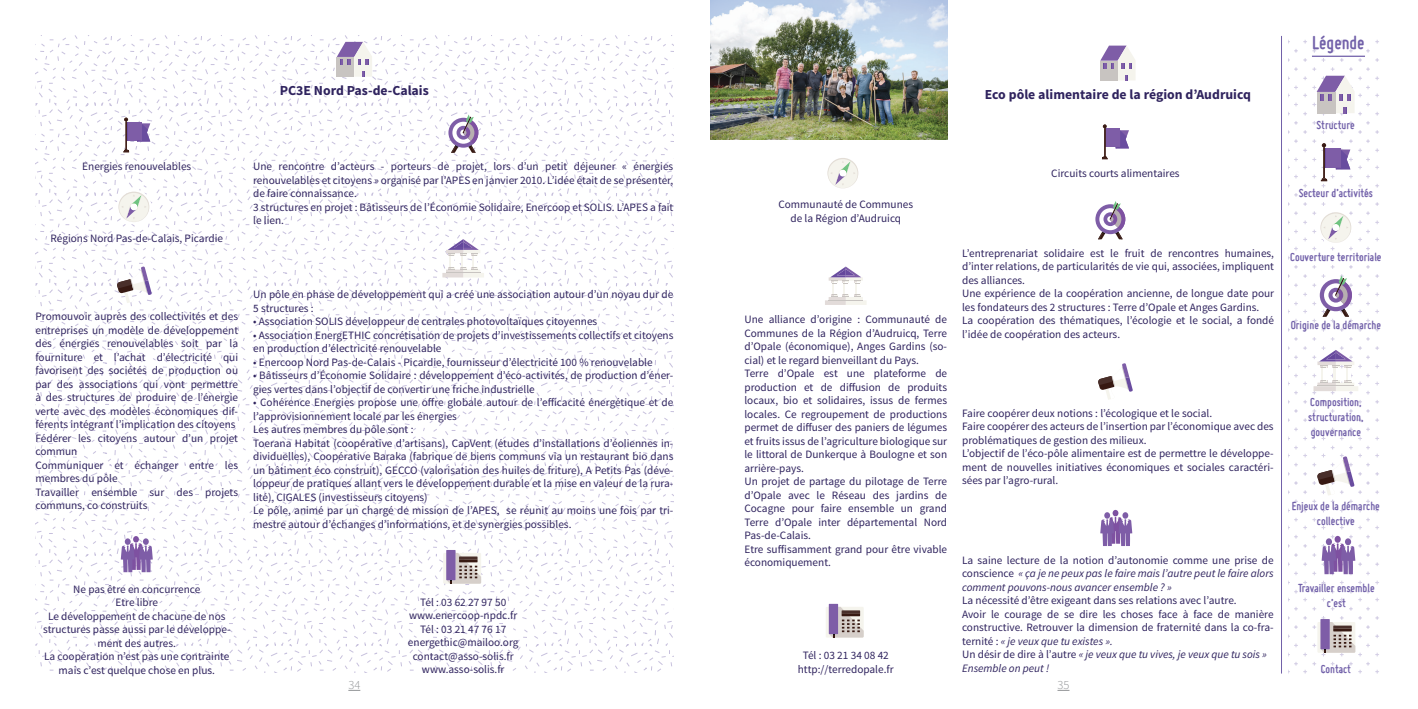
<style>
.page{position:relative;width:1418px;height:709px;background:#fff}
.page>*{position:absolute;margin:0;border:0;box-sizing:border-box;transform-origin:0 0}
.t1{font:700 20px "Miso";color:#7160a9}
.t2{font:700 13.75px "Source Sans Pro";color:#2f235e}
.t3{font:700 12.5px/15px "Miso";color:#7160a9;text-align:center}
.t4{font:300 12.5px "Source Sans Pro";color:#939598}
.t5{font:11.25px/13.5px "Source Sans Pro";color:#2f235e}
.t6{font:italic 11.25px/13.5px "Source Sans Pro";color:#2f235e;text-align:justify}
.s1{font-style:normal}
.s2{font-style:italic}
</style>
<div class="page">
<svg style="left:1288px;top:616px;width:9px;height:40px"></svg>
<svg style="left:1312px;top:662px;width:40px;height:11px"></svg>
<svg style="left:1288px;top:662px;width:9px;height:11px"></svg>
<svg style="left:1358px;top:662px;width:11px;height:11px"></svg>
<svg style="left:1288px;top:544px;width:9px;height:40px"></svg>
<svg style="left:1312px;top:590px;width:40px;height:11px"></svg>
<svg style="left:1288px;top:590px;width:9px;height:11px"></svg>
<svg style="left:1358px;top:590px;width:11px;height:11px"></svg>
<svg style="left:1288px;top:472px;width:9px;height:40px"></svg>
<svg style="left:1312px;top:518px;width:40px;height:11px"></svg>
<svg style="left:1288px;top:518px;width:9px;height:11px"></svg>
<svg style="left:1358px;top:518px;width:11px;height:11px"></svg>
<svg style="left:1288px;top:400px;width:9px;height:40px"></svg>
<svg style="left:1312px;top:400px;width:40px;height:40px"></svg>
<svg style="left:1288px;top:446px;width:9px;height:11px"></svg>
<svg style="left:1358px;top:400px;width:11px;height:40px"></svg>
<svg style="left:1288px;top:328px;width:9px;height:40px"></svg>
<svg style="left:1288px;top:374px;width:9px;height:11px"></svg>
<svg style="left:1288px;top:256px;width:9px;height:40px"></svg>
<svg style="left:1288px;top:302px;width:9px;height:11px"></svg>
<svg style="left:1358px;top:256px;width:11px;height:40px"></svg>
<svg style="left:1358px;top:302px;width:11px;height:11px"></svg>
<svg style="left:1288px;top:184px;width:9px;height:40px"></svg>
<svg style="left:1288px;top:230px;width:9px;height:11px"></svg>
<svg style="left:1288px;top:112px;width:9px;height:40px"></svg>
<svg style="left:1288px;top:158px;width:9px;height:11px"></svg>
<svg style="left:1288px;top:40px;width:9px;height:40px"></svg>
<svg style="left:1288px;top:86px;width:9px;height:11px"></svg>
<img style="left:710px;top:0;width:237px;height:139px">
<svg style="left:1312px;top:256px;width:40px;height:66px"></svg>
<svg style="left:1312px;top:40px;width:57px;height:210px"></svg>
<svg style="left:1312px;top:328px;width:57px;height:66px"></svg>
<svg style="left:1312px;top:446px;width:57px;height:66px"></svg>
<svg style="left:1312px;top:535px;width:57px;height:49px"></svg>
<svg style="left:1312px;top:616px;width:57px;height:40px"></svg>
<hr style="left:1281px;top:36px;width:1px;height:637px;background:#7160a9">
<svg style="left:35px;top:36px;width:638px;height:637px"></svg>
<hr style="left:1311px;top:56px;width:53px;height:1px;background:#7160a9">
<svg style="left:1100px;top:46px;width:35px;height:34px"></svg>
<div style="left:1105px;top:129px;width:15px;height:18px;background:#7e5da7"></div>
<svg style="left:1115px;top:130px;width:13px;height:18px"></svg>
<svg style="left:1102px;top:124px;width:5px;height:35px"></svg>
<svg style="left:827px;top:158px;width:32px;height:31px"></svg>
<svg style="left:1095px;top:204px;width:30px;height:30px"></svg>
<svg style="left:1098px;top:201px;width:27px;height:38px"></svg>
<svg style="left:1098px;top:363px;width:34px;height:37px"></svg>
<svg style="left:825px;top:266px;width:41px;height:39px"></svg>
<svg style="left:1100px;top:510px;width:32px;height:36px"></svg>
<div style="left:825px;top:607px;width:38px;height:30px;background:#f5f4ed"></div>
<div style="left:828px;top:604px;width:10px;height:30px;background:#7e5da7"></div>
<svg style="left:829px;top:607px;width:34px;height:30px"></svg>
<svg style="left:348px;top:690px;width:12px;height:1px"></svg>
<svg style="left:1057px;top:690px;width:12px;height:1px"></svg>
<p class="t2" style="left:280px;top:82px;width:150px">PC3E Nord Pas-de-Calais</p>
<p class="t2" style="left:984px;top:86px;width:268px">Eco pôle alimentaire de la région d’Audruicq</p>
<p class="t5" style="left:82px;top:160px;width:111px">Energies renouvelables</p>
<p class="t5" style="left:50px;top:232px;width:174px">Régions Nord Pas-de-Calais, Picardie</p>
<p class="t5" style="left:35px;top:310px;width:204px">Promouvoir auprès des collectivités et des entreprises un modèle de développement des énergies renouvelables soit par la fourniture et l’achat d’électricité qui favorisent des sociétés de production ou par des associations qui vont permettre à des structures de produire de l’énergie verte avec des modèles économiques dif&shy;férents intégrant l’implication des citoyens Fédérer les citoyens autour d’un projet commun<br>Communiquer et échanger entre les membres du pôle<br>Travailler ensemble sur des projets communs, co construits</p>
<p class="t5" style="left:43px;top:582px;width:189px;text-align:center">Ne pas être en concurrence<br>Etre libre<br>Le développement de chacune de nos structures passe aussi par le développe&shy;ment des autres.<br>La coopération n’est pas une contrainte mais c’est quelque chose en plus.</p>
<p class="t5" style="left:253px;top:160px;width:422px">Une rencontre d’acteurs - porteurs de projet, lors d’un petit déjeuner « énergies renouvelables et citoyens » organisé par l’APES en janvier 2010. L’idée était de se présenter, de faire connaissance.<br>3 structures en projet : Bâtisseurs de l’Économie Solidaire, Enercoop et SOLIS. L’APES a fait le lien.</p>
<p class="t5" style="left:253px;top:288px;width:422px">Un pôle en phase de développement qui a créé une association autour d’un noyau dur de<br>5 structures :</p>
<p class="t5" style="left:253px;top:315px;width:346px">• Association SOLIS développeur de centrales photovoltaïques citoyennes</p>
<p class="t5" style="left:253px;top:328px;width:422px">• Association EnergETHIC concrétisation de projets d’investissements collectifs et citoyens en production d’électricité renouvelable</p>
<p class="t5" style="left:253px;top:355px;width:401px">• Enercoop Nord Pas-de-Calais - Picardie, fournisseur d’électricité 100 % renouvelable</p>
<p class="t5" style="left:253px;top:369px;width:422px">• Bâtisseurs d’Économie Solidaire : développement d’éco-activités, de production d’éner&shy;gies vertes dans l’objectif de convertir une friche industrielle</p>
<p class="t5" style="left:253px;top:396px;width:422px">• Cohérence Energies propose une offre globale autour de l’efficacité énergétique et de l’approvisionnement locale par les énergies<br>Les autres membres du pôle sont :<br>Toerana Habitat (coopérative d’artisans), CapVent (études d’installations d’éoliennes in&shy;dividuelles), Coopérative Baraka (fabrique de biens communs via un restaurant bio dans un bâtiment éco construit), GECCO (valorisation des huiles de friture), A Petits Pas (déve&shy;loppeur de pratiques allant vers le développement durable et la mise en valeur de la rura&shy;lité), CIGALES (investisseurs citoyens)<br>Le pôle, animé par un chargé de mission de l’APES, se réunit au moins une fois par tri&shy;mestre autour d’échanges d’informations, et de synergies possibles.</p>
<p class="t5" style="left:408px;top:595px;width:112px;text-align:center">Tél : 03 62 27 97 50 www.enercoop-npdc.fr<br>Tél : 03 21 47 76 17 energethic@mailoo.org contact@asso-solis.fr www.asso-solis.fr</p>
<p class="t5" style="left:778px;top:198px;width:136px;text-align:center">Communauté de Communes de la Région d’Audruicq</p>
<p class="t5" style="left:744px;top:313px;width:204px">Une alliance d’origine : Communauté de Communes de la Région d’Audruicq, Terre d’Opale (économique), Anges Gardins (so&shy;cial) et le regard bienveillant du Pays.<br>Terre d’Opale est une plateforme de production et de diffusion de produits locaux, bio et solidaires, issus de fermes locales. Ce regroupement de productions permet de diffuser des paniers de légumes et fruits issus de l’agriculture biologique sur le littoral de Dunkerque à Boulogne et son arrière-pays.<br>Un projet de partage du pilotage de Terre d’Opale avec le Réseau des jardins de Cocagne pour faire ensemble un grand Terre d’Opale inter départemental Nord Pas-de-Calais.<br>Etre suffisamment grand pour être vivable économiquement.</p>
<p class="t5" style="left:797px;top:649px;width:97px;text-align:center">Tél : 03 21 34 08 42 http://terredopale.fr</p>
<p class="t5" style="left:1051px;top:167px;width:130px">Circuits courts alimentaires</p>
<p class="t5" style="left:962px;top:246px;width:313px">L’entreprenariat solidaire est le fruit de rencontres humaines, d’inter relations, de particularités de vie qui, associées, impliquent des alliances.<br>Une expérience de la coopération ancienne, de longue date pour les fondateurs des 2 structures : Terre d’Opale et Anges Gardins.<br>La coopération des thématiques, l’écologie et le social, a fondé l’idée de coopération des acteurs.</p>
<p class="t5" style="left:962px;top:406px;width:313px">Faire coopérer deux notions : l’écologique et le social.<br>Faire coopérer des acteurs de l’insertion par l’économique avec des problématiques de gestion des milieux.<br>L’objectif de l’éco-pôle alimentaire est de permettre le développe&shy;ment de nouvelles initiatives économiques et sociales caractéri&shy;sées par l’agro-rural.</p>
<p class="t6" style="left:962px;top:553px;width:313px"><span class="s1">La saine lecture de la notion d’autonomie comme une prise de conscience</span> « ça je ne peux pas le faire mais l’autre peut le faire alors comment pouvons-nous avancer ensemble ? »</p>
<p class="t5" style="left:962px;top:593px;width:313px">La nécessité d’être exigeant dans ses relations avec l’autre.<br>Avoir le courage de se dire les choses face à face de manière constructive. Retrouver la dimension de fraternité dans la co-fra&shy;ternité : <span class="s2">« je veux que tu existes ».<br></span>Un désir de dire à l’autre <span class="s2">« je veux que tu vives, je veux que tu sois » Ensemble on peut !</span></p>
<p class="t4" style="left:348px;top:677px;width:13px">34</p>
<p class="t4" style="left:1057px;top:677px;width:13px">35</p>
<h1 class="t1" style="left:1312px;top:31px;width:54px">Légende</h1>
<p class="t3" style="left:1316px;top:117px;width:40px">Structure</p>
<p class="t3" style="left:1298px;top:185px;width:76px">Secteur d’activités</p>
<p class="t3" style="left:1290px;top:249px;width:93px">Couverture territoriale</p>
<p class="t3" style="left:1290px;top:317px;width:92px">Origine de la démarche</p>
<p class="t3" style="left:1308px;top:394px;width:57px;text-align:left">Composition, structuration, gouvernance</p>
<p class="t3" style="left:1291px;top:498px;width:90px">Enjeux de la démarche collective</p>
<p class="t3" style="left:1298px;top:580px;width:78px">Travailler ensemble c’est</p>
<p class="t3" style="left:1320px;top:661px;width:32px">Contact</p>
</div>
